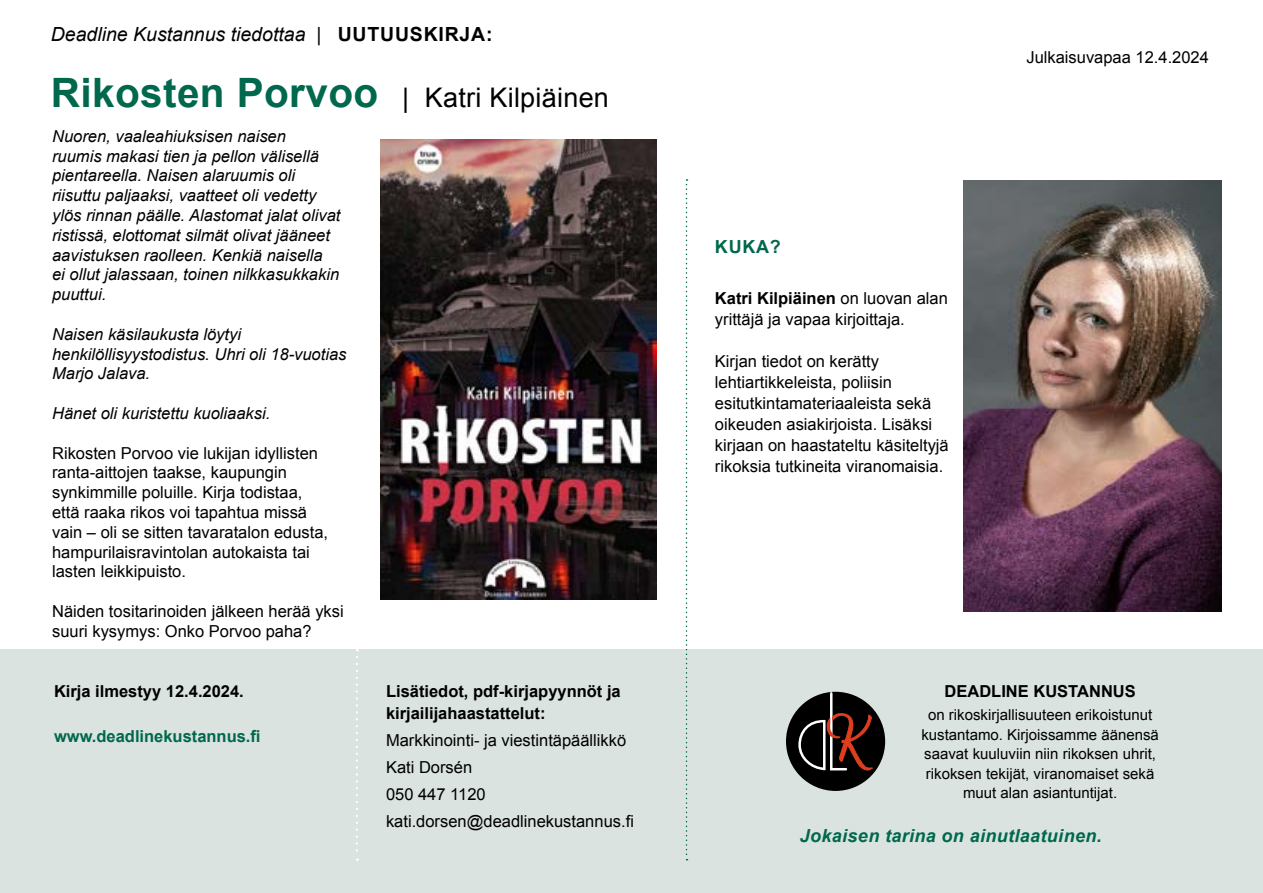
<style>
.page{position:relative;width:1263px;height:893px;background:#fff}
.page>*{position:absolute;margin:0;border:0;box-sizing:border-box;transform-origin:0 0}
.t1{font:27px "Arial";letter-spacing:.01em;color:#000}
.t2{font:italic 19.5px "Arial";color:#000}
.t3{font:italic 700 18px "Arial";letter-spacing:.02em;color:#00684d}
.t4{font:700 18px "Arial";color:#00684d}
.t5{font:16.5px/19.8px "Arial";color:#000}
.t6{font:italic 16.5px/19.8px "Arial";color:#000}
.t7{font:700 16.5px/22.5px "Arial";color:#000}
.t8{font:700 16.5px "Arial";color:#00684d}
.t9{font:15px/19.5px "Arial";color:#000;text-align:center}
.s1{font-style:normal}
.s2{font-weight:700;font-style:normal}
.s3{font-weight:700;font-size:40.5px;color:#00684d}
.s4{font-weight:700}
</style>
<div class="page">
<div style="left:0;top:649px;width:1263px;height:244px;background:#dae3df"></div>
<img style="left:380px;top:139px;width:277px;height:460px">
<img style="left:964px;top:180px;width:258px;height:431px">
<div style="left:787px;top:692px;width:97px;height:98px;background:#000;border-radius:50%"></div>
<div style="left:786px;top:692px;width:99px;height:99px;border:2px solid #000;border-radius:50%"></div>
<svg style="left:797px;top:691px;width:76px;height:82px"></svg>
<svg style="left:356px;top:657px;width:2px;height:204px"></svg>
<svg style="left:686px;top:179px;width:1px;height:681px"></svg>
<p class="t2" style="left:51px;top:21px;width:443px">Deadline Kustannus tiedottaa <span class="s1">|</span> <span class="s2">UUTUUSKIRJA:</span></p>
<h1 class="t1" style="left:51px;top:80px;width:560px"><span class="s3">Rikosten Porvoo</span> | Katri Kilpiäinen</h1>
<p class="t6" style="left:52px;top:126px;width:290px">Nuoren, vaaleahiuksisen naisen<br>ruumis makasi tien ja pellon välisellä pientareella. Naisen alaruumis oli riisuttu paljaaksi, vaatteet oli vedetty ylös rinnan päälle. Alastomat jalat olivat ristissä, elottomat silmät olivat jääneet aavistuksen raolleen. Kenkiä naisella<br>ei ollut jalassaan, toinen nilkkasukkakin puuttui.</p>
<p class="t6" style="left:52px;top:324px;width:296px">Naisen käsilaukusta löytyi henkilöllisyystodistus. Uhri oli 18-vuotias<br>Marjo Jalava.</p>
<p class="t6" style="left:52px;top:403px;width:220px">Hänet oli kuristettu kuoliaaksi.</p>
<p class="t5" style="left:52px;top:443px;width:278px">Rikosten Porvoo vie lukijan idyllisten ranta-aittojen taakse, kaupungin synkimmille poluille. Kirja todistaa, että raaka rikos voi tapahtua missä vain – oli se sitten tavaratalon edusta, hampurilaisravintolan autokaista tai lasten leikkipuisto.</p>
<p class="t5" style="left:52px;top:601px;width:293px">Näiden tositarinoiden jälkeen herää yksi suuri kysymys: Onko Porvoo paha?</p>
<p class="t7" style="left:54px;top:680px;width:191px">Kirja ilmestyy 12.4.2024.</p>
<p class="t8" style="left:54px;top:725px;width:208px">www.deadlinekustannus.fi</p>
<p class="t7" style="left:386px;top:680px;width:236px">Lisätiedot, pdf-kirjapyynnöt ja kirjailijahaastattelut:</p>
<p class="t5" style="left:386px;top:727px;width:249px;line-height:27px">Markkinointi- ja viestintäpäällikkö<br>Kati Dorsén<br>050 447 1120 kati.dorsen@deadlinekustannus.fi</p>
<p class="t4" style="left:715px;top:235px;width:67px">KUKA?</p>
<p class="t5" style="left:715px;top:288px;width:234px;line-height:21px"><span class="s4">Katri Kilpiäinen</span> on luovan alan yrittäjä ja vapaa kirjoittaja.</p>
<p class="t5" style="left:715px;top:351px;width:235px;line-height:21px">Kirjan tiedot on kerätty lehtiartikkeleista, poliisin esitutkintamateriaaleista sekä oikeuden asiakirjoista. Lisäksi kirjaan on haastateltu käsiteltyjä rikoksia tutkineita viranomaisia.</p>
<p class="t5" style="left:1026px;top:48px;width:184px">Julkaisuvapaa 12.4.2024</p>
<p class="t7" style="left:944px;top:680px;width:193px">DEADLINE KUSTANNUS</p>
<p class="t9" style="left:921px;top:705px;width:239px">on rikoskirjallisuuteen erikoistunut kustantamo. Kirjoissamme äänensä saavat kuuluviin niin rikoksen uhrit, rikoksen tekijät, viranomaiset sekä muut alan asiantuntijat.</p>
<p class="t3" style="left:800px;top:824px;width:303px">Jokaisen tarina on ainutlaatuinen.</p>
</div>
